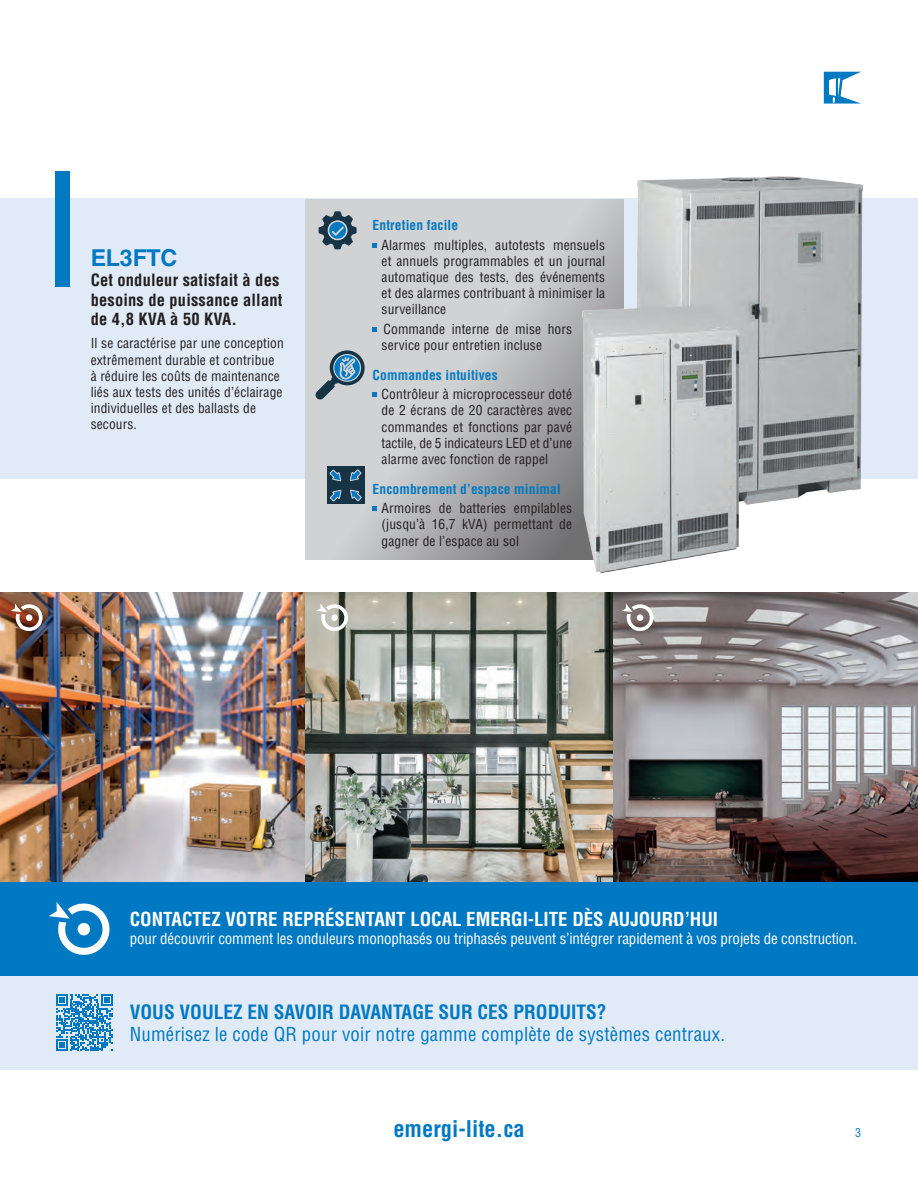
<style>
.page{position:relative;width:918px;height:1188px;background:#fff}
.page>*{position:absolute;margin:0;border:0;box-sizing:border-box;transform-origin:0 0}
.t1{font:700 23.25px "Helvetica LT Std";letter-spacing:-.01em;color:#0079c2}
.t2{font:700 condensed 22.5px "Helvetica LT Std";color:#0079c2}
.t3{font:700 condensed 19.2px "Helvetica LT Std";color:#0079c2}
.t4{font:condensed 18.75px "Helvetica LT Std";letter-spacing:.01em;color:#0079c2}
.t5{font:700 condensed 18.75px "Helvetica LT Std";color:#fff}
.t6{font:700 condensed 16.5px/19.8px "Helvetica LT Std";letter-spacing:.01em;color:#231f20}
.t7{font:condensed 15px "Helvetica LT Std";letter-spacing:-.01em;color:#fff}
.t8{font:condensed 13.5px/16.2px "Helvetica LT Std";letter-spacing:.01em;color:#231f20;text-align:justify}
.t9{font:700 condensed 13.5px "Helvetica LT Std";letter-spacing:.01em;color:#0079c2}
.t10{font:condensed 12px "Helvetica LT Std";color:#0079c2}
.s1{font-size:19.5px}
</style>
<div class="page">
<div style="left:0;top:976px;width:918px;height:94px;background:#e1ebf7"></div>
<div style="left:0;top:881px;width:918px;height:95px;background:#0079c2"></div>
<img style="left:0;top:593px;width:918px;height:288px">
<div style="left:0;top:199px;width:918px;height:280px;background:#e1ebf7"></div>
<svg style="left:306px;top:199px;width:265px;height:360px;background:#c1c1c3"></svg>
<div style="left:55px;top:171px;width:14px;height:116px;background:#0079c2"></div>
<svg style="left:373px;top:243px;width:4px;height:5px"></svg>
<svg style="left:373px;top:327px;width:4px;height:5px"></svg>
<svg style="left:373px;top:393px;width:4px;height:4px"></svg>
<svg style="left:373px;top:507px;width:4px;height:4px"></svg>
<svg style="left:319px;top:211px;width:38px;height:38px"></svg>
<svg style="left:315px;top:350px;width:50px;height:50px;background:#8ca2b1"></svg>
<div style="left:327px;top:466px;width:38px;height:38px;background:#173446"></div>
<svg style="left:329px;top:469px;width:13px;height:13px"></svg>
<svg style="left:350px;top:489px;width:12px;height:13px"></svg>
<svg style="left:329px;top:489px;width:13px;height:13px"></svg>
<svg style="left:349px;top:469px;width:13px;height:12px"></svg>
<svg style="left:316px;top:603px;width:34px;height:30px"></svg>
<svg style="left:11px;top:603px;width:33px;height:30px"></svg>
<svg style="left:622px;top:603px;width:33px;height:30px"></svg>
<svg style="left:49px;top:902px;width:61px;height:53px"></svg>
<img style="left:571px;top:176px;width:301px;height:397px">
<svg style="left:824px;top:72px;width:37px;height:32px"></svg>
<svg style="left:56px;top:994px;width:57px;height:57px"></svg>
<h1 class="t1" style="left:91px;top:244px;width:88px">EL3FTC</h1>
<p class="t6" style="left:91px;top:270px;width:193px">Cet onduleur satisfait à des besoins de puissance allant de 4,8 KVA à 50 KVA.</p>
<p class="t8" style="left:91px;top:335px;width:195px;text-align:left">Il se caractérise par une conception extrêmement durable et contribue<br>à réduire les coûts de maintenance liés aux tests des unités d’éclairage individuelles et des ballasts de secours.</p>
<p class="t9" style="left:373px;top:217px;width:87px">Entretien facile</p>
<p class="t8" style="left:382px;top:237px;width:225px">Alarmes multiples, autotests mensuels et annuels programmables et un journal automatique des tests, des événements et des alarmes contribuant à minimiser la surveillance</p>
<p class="t8" style="left:382px;top:321px;width:192px">Commande interne de mise hors service pour entretien incluse</p>
<p class="t9" style="left:373px;top:366px;width:127px">Commandes intuitives</p>
<p class="t8" style="left:382px;top:386px;width:192px">Contrôleur à microprocesseur doté de 2 écrans de 20 caractères avec commandes et fonctions par pavé tactile, de 5 indicateurs LED et d’une alarme avec fonction de rappel</p>
<p class="t9" style="left:373px;top:480px;width:190px">Encombrement d’espace minimal</p>
<p class="t8" style="left:382px;top:500px;width:192px">Armoires de batteries empilables (jusqu’à 16,7 kVA) permettant de gagner de l’espace au sol</p>
<h3 class="t5" style="left:130px;top:907px;width:590px">CONTACTEZ VOTRE REPRÉSENTANT LOCAL EMERGI-LITE DÈS AUJOURD’HUI</h3>
<p class="t7" style="left:130px;top:929px;width:729px">pour découvrir comment les onduleurs monophasés ou triphasés peuvent s’intégrer rapidement à vos projets de construction.</p>
<h3 class="t3" style="left:130px;top:1000px;width:478px">VOUS VOULEZ EN SAVOIR DAVANTAGE SUR CES PRODUITS<span class="s1">?</span></h3>
<h3 class="t4" style="left:130px;top:1023px;width:597px">Numérisez le code QR pour voir notre gamme complète de systèmes centraux.</h3>
<h2 class="t2" style="left:393px;top:1114px;width:133px">emergi-lite.ca</h2>
<p class="t10" style="left:855px;top:1125px;width:7px">3</p>
</div>
